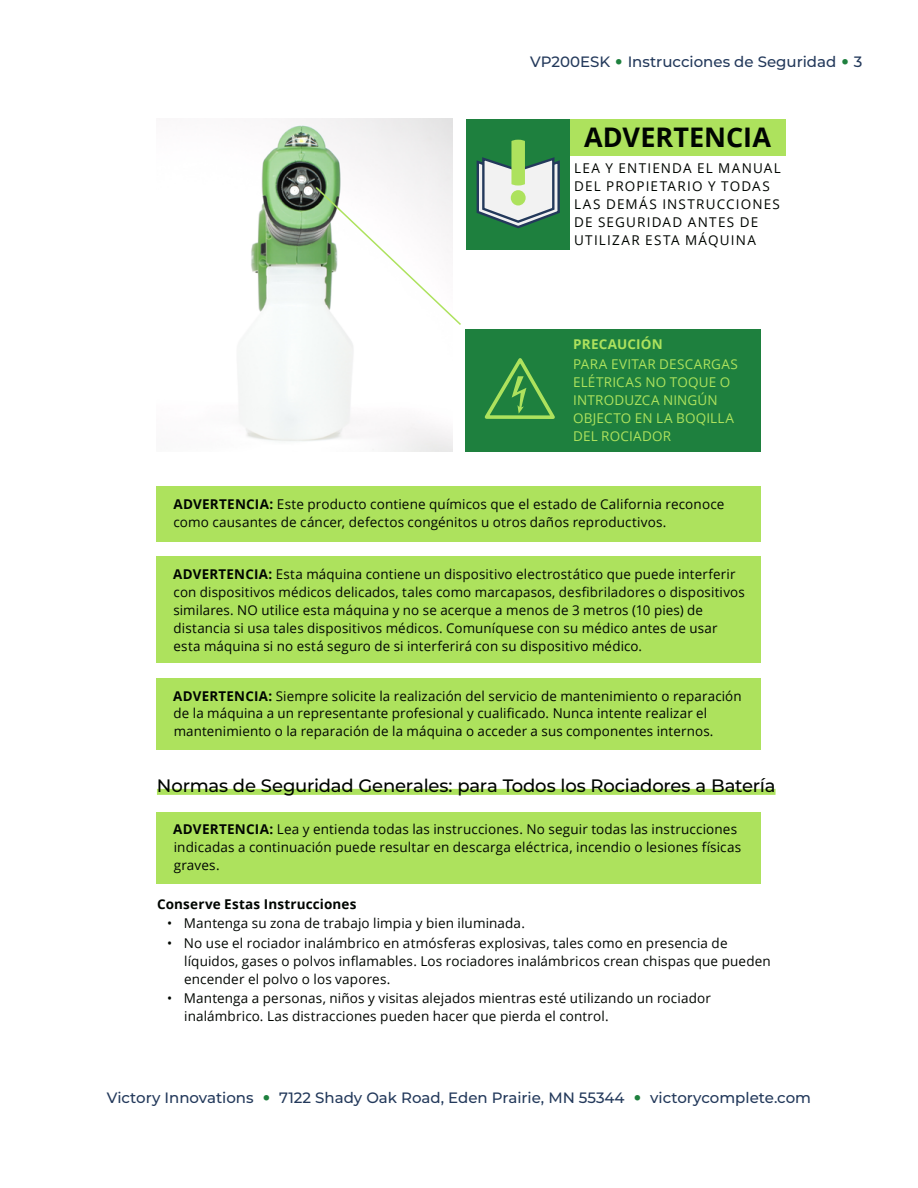
<style>
.page{position:relative;width:918px;height:1188px;background:#fff}
.page>*{position:absolute;margin:0;border:0;box-sizing:border-box;transform-origin:0 0}
.t1{font:700 27px "Open Sans";color:#000501}
.t2{font:500 18px "Montserrat";letter-spacing:-.01em;color:#000501}
.t3{font:500 15px "Montserrat";color:#23395b}
.t4{font:13.5px/18px "Open Sans";letter-spacing:.01em;color:#000501}
.t5{font:13.5px/18px "Open Sans";letter-spacing:.085em;color:#000501}
.t6{font:13.5px/18px "Open Sans";letter-spacing:.015em;color:#ade25d}
.t7{font:700 13.5px "Open Sans";letter-spacing:.01em;color:#000501}
.t8{font:700 13.5px "Open Sans";letter-spacing:.01em;color:#ade25d}
.s1{font-size:30px;color:#1e803e}
.s2{font-weight:700}
</style>
<div class="page">
<div style="left:157px;top:486px;width:604px;height:55px;background:#ade25d"></div>
<div style="left:570px;top:119px;width:215px;height:37px;background:#ade25d"></div>
<div style="left:466px;top:329px;width:295px;height:122px;background:#1e803e"></div>
<div style="left:157px;top:812px;width:604px;height:71px;background:#ade25d"></div>
<div style="left:157px;top:556px;width:604px;height:107px;background:#ade25d"></div>
<div style="left:157px;top:678px;width:604px;height:72px;background:#ade25d"></div>
<div style="left:157px;top:789px;width:619px;height:6px;background:#ade25d"></div>
<img style="left:238px;top:119px;width:214px;height:332px">
<svg style="left:484px;top:358px;width:71px;height:61px"></svg>
<div style="left:466px;top:119px;width:104px;height:130px;background:#1e803e"></div>
<svg style="left:476px;top:140px;width:84px;height:89px"></svg>
<div style="left:511px;top:190px;width:15px;height:16px;background:#ade25d;border-radius:50%"></div>
<svg style="left:314px;top:185px;width:147px;height:142px"></svg>
<p class="t3" style="left:530px;top:51px;width:334px">VP200ESK <span class="s1">•</span> Instrucciones de Seguridad <span class="s1">•</span> 3</p>
<h1 class="t1" style="left:584px;top:119px;width:189px">ADVERTENCIA</h1>
<p class="t5" style="left:574px;top:158px;width:208px">LEA Y ENTIENDA EL MANUAL<br>DEL PROPIETARIO Y TODAS<br>LAS DEMÁS INSTRUCCIONES<br>DE SEGURIDAD ANTES DE<br>UTILIZAR ESTA MÁQUINA</p>
<p class="t8" style="left:573px;top:335px;width:91px">PRECAUCIÓN</p>
<p class="t6" style="left:573px;top:355px;width:166px">PARA EVITAR DESCARGAS<br>ELÉTRICAS NO TOQUE O<br>INTRODUZCA NINGÚN<br>OBJECTO EN LA BOQILLA<br>DEL ROCIADOR</p>
<p class="t4" style="left:173px;top:494px;width:553px"><span class="s2">ADVERTENCIA:</span> Este producto contiene químicos que el estado de California reconoce como causantes de cáncer, defectos congénitos u otros daños reproductivos.</p>
<p class="t4" style="left:173px;top:565px;width:573px"><span class="s2">ADVERTENCIA:</span> Esta máquina contiene un dispositivo electrostático que puede interferir con dispositivos médicos delicados, tales como marcapasos, desfibriladores o dispositivos similares. NO utilice esta máquina y no se acerque a menos de 3 metros (10 pies) de distancia si usa tales dispositivos médicos. Comuníquese con su médico antes de usar esta máquina si no está seguro de si interferirá con su dispositivo médico.</p>
<p class="t4" style="left:173px;top:686px;width:570px"><span class="s2">ADVERTENCIA:</span> Siempre solicite la realización del servicio de mantenimiento o reparación de la máquina a un representante profesional y cualificado. Nunca intente realizar el mantenimiento o la reparación de la máquina o acceder a sus componentes internos.</p>
<h2 class="t2" style="left:157px;top:773px;width:620px">Normas de Seguridad Generales: para Todos los Rociadores a BaterÍa</h2>
<p class="t4" style="left:173px;top:820px;width:569px"><span class="s2">ADVERTENCIA:</span> Lea y entienda todas las instrucciones. No seguir todas las instrucciones indicadas a continuación puede resultar en descarga eléctrica, incendio o lesiones físicas graves.</p>
<p class="t7" style="left:157px;top:894px;width:201px">Conserve Estas Instrucciones</p>
<p class="t4" style="left:167px;top:914px;width:359px">• Mantenga su zona de trabajo limpia y bien iluminada.</p>
<p class="t4" style="left:184px;top:934px;width:588px;text-indent:-17px">• No use el rociador inalámbrico en atmósferas explosivas, tales como en presencia de líquidos, gases o polvos inflamables. Los rociadores inalámbricos crean chispas que pueden encender el polvo o los vapores.</p>
<p class="t4" style="left:184px;top:989px;width:528px;text-indent:-17px">• Mantenga a personas, niños y visitas alejados mientras esté utilizando un rociador inalámbrico. Las distracciones pueden hacer que pierda el control.</p>
<p class="t3" style="left:107px;top:1087px;width:706px">Victory Innovations <span class="s1">•</span> 7122 Shady Oak Road, Eden Prairie, MN 55344 <span class="s1">•</span> victorycomplete.com</p>
</div>
